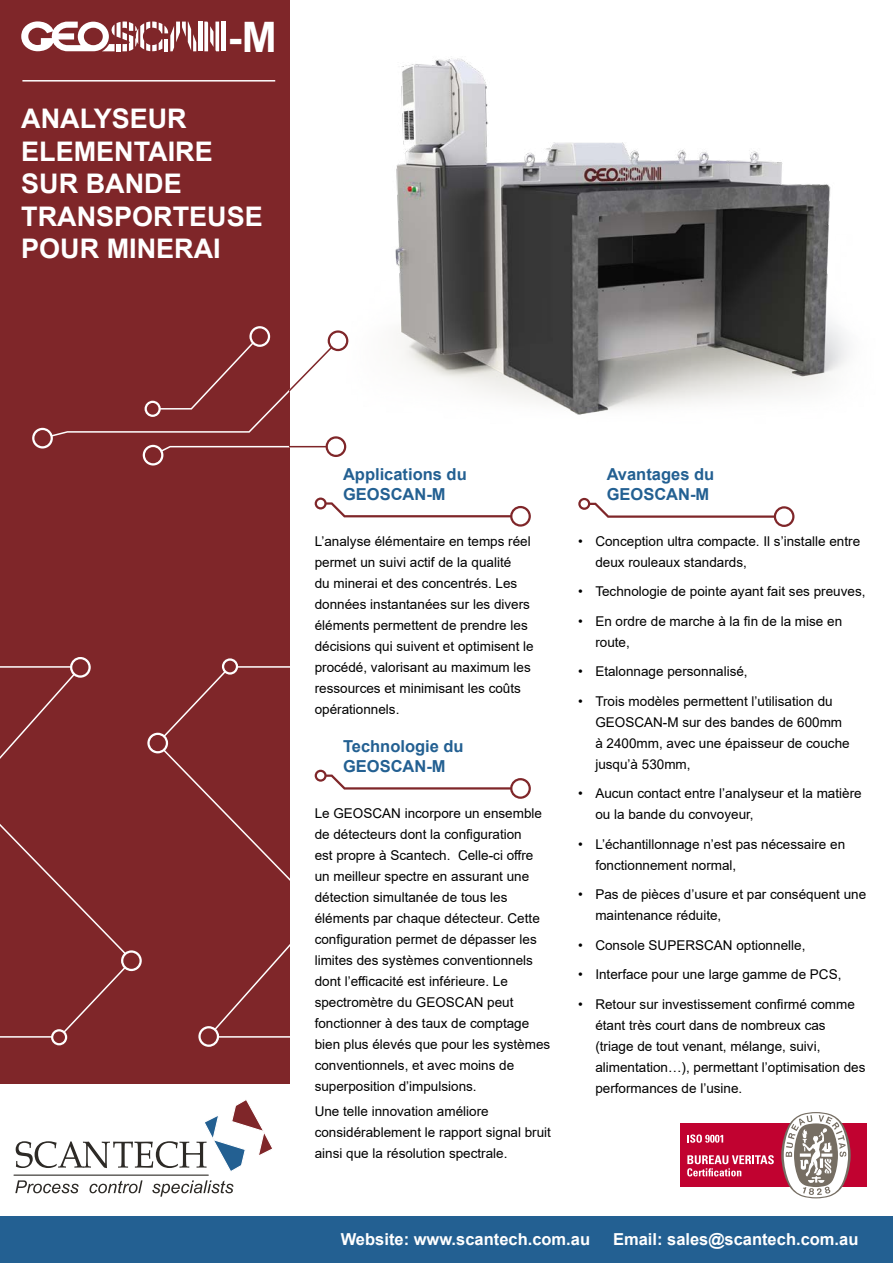
<style>
.page{position:relative;width:893px;height:1263px;background:#fff}
.page>*{position:absolute;margin:0;border:0;box-sizing:border-box;transform-origin:0 0}
.t1{font:700 42px "Arial";color:#fff}
.t2{font:700 27px/32.4px "Arial";color:#fff}
.t3{font:700 16.5px/19.8px "Arial";color:#236092}
.t4{font:700 16.5px "Arial";color:#fff}
.t5{font:13.5px/21px "Arial";color:#000}
</style>
<div class="page">
<div style="left:0;top:0;width:289px;height:1263px;background:#7f2629"></div>
<svg style="left:0;top:657px;width:289px;height:390px"></svg>
<svg style="left:32px;top:326px;width:315px;height:139px"></svg>
<div style="left:0;top:1216px;width:893px;height:47px;background:#236092"></div>
<div style="left:0;top:1084px;width:893px;height:132px;background:#fff"></div>
<img style="left:311px;top:58px;width:538px;height:367px">
<hr style="left:22px;top:80px;width:253px;height:2px;background:#fff">
<hr style="left:198px;top:22px;width:4px;height:29px;background:#fff">
<svg style="left:204px;top:22px;width:15px;height:29px"></svg>
<hr style="left:221px;top:22px;width:4px;height:29px;background:#fff">
<svg style="left:21px;top:21px;width:175px;height:31px"></svg>
<svg style="left:315px;top:497px;width:216px;height:30px"></svg>
<svg style="left:315px;top:770px;width:216px;height:29px"></svg>
<svg style="left:578px;top:498px;width:216px;height:29px"></svg>
<svg style="left:15px;top:1180px;width:64px;height:13px"></svg>
<svg style="left:90px;top:1180px;width:53px;height:13px"></svg>
<svg style="left:152px;top:1180px;width:81px;height:16px"></svg>
<svg style="left:16px;top:1100px;width:256px;height:71px"></svg>
<hr style="left:14px;top:1174px;width:195px;height:2px;background:#2d2a26">
<div style="left:680px;top:1123px;width:186px;height:64px;background:#c10230"></div>
<svg style="left:781px;top:1112px;width:70px;height:86px"></svg>
<svg style="left:687px;top:1134px;width:36px;height:9px"></svg>
<svg style="left:687px;top:1155px;width:87px;height:21px"></svg>
<h1 class="t1" style="left:228px;top:7px;width:50px">-M</h1>
<h2 class="t2" style="left:21px;top:103px;width:243px">ANALYSEUR<br>ELEMENTAIRE<br>SUR BANDE<br>TRANSPORTEUSE<br>POUR MINERAI</h2>
<p class="t3" style="left:343px;top:464px;width:125px">Applications du<br>GEOSCAN-M</p>
<p class="t3" style="left:607px;top:465px;width:109px">Avantages du<br>GEOSCAN-M</p>
<p class="t5" style="left:315px;top:530px;width:221px">L’analyse élémentaire en temps réel permet un suivi actif de la qualité<br>du minerai et des concentrés. Les données instantanées sur les divers éléments permettent de prendre les décisions qui suivent et optimisent le procédé, valorisant au maximum les ressources et minimisant les coûts opérationnels.</p>
<p class="t5" style="left:595px;top:530px;width:266px;text-indent:-17px">• Conception ultra compacte. Il s’installe entre deux rouleaux standards,</p>
<p class="t5" style="left:578px;top:581px;width:289px">• Technologie de pointe ayant fait ses preuves,</p>
<p class="t5" style="left:595px;top:610px;width:248px;text-indent:-17px">• En ordre de marche à la fin de la mise en route,</p>
<p class="t5" style="left:578px;top:661px;width:171px">• Etalonnage personnalisé,</p>
<p class="t5" style="left:595px;top:690px;width:256px;text-indent:-17px">• Trois modèles permettent l’utilisation du<br>GEOSCAN-M sur des bandes de 600mm à 2400mm, avec une épaisseur de couche jusqu’à 530mm,</p>
<p class="t5" style="left:595px;top:783px;width:268px;text-indent:-17px">• Aucun contact entre l’analyseur et la matière ou la bande du convoyeur,</p>
<p class="t5" style="left:595px;top:833px;width:251px;text-indent:-17px">• L’échantillonnage n’est pas nécessaire en fonctionnement normal,</p>
<p class="t5" style="left:595px;top:884px;width:272px;text-indent:-17px">• Pas de pièces d’usure et par conséquent une maintenance réduite,</p>
<p class="t5" style="left:578px;top:934px;width:229px">• Console SUPERSCAN optionnelle,</p>
<p class="t5" style="left:578px;top:964px;width:265px">• Interface pour une large gamme de PCS,</p>
<p class="t5" style="left:595px;top:993px;width:272px;text-indent:-17px">• Retour sur investissement confirmé comme étant très court dans de nombreux cas (triage de tout venant, mélange, suivi, alimentation…), permettant l’optimisation des performances de l’usine.</p>
<p class="t3" style="left:343px;top:736px;width:122px">Technologie du<br>GEOSCAN-M</p>
<p class="t5" style="left:315px;top:802px;width:237px">Le GEOSCAN incorpore un ensemble de détecteurs dont la configuration<br>est propre à Scantech. Celle-ci offre un meilleur spectre en assurant une détection simultanée de tous les éléments par chaque détecteur. Cette configuration permet de dépasser les limites des systèmes conventionnels dont l’efficacité est inférieure. Le spectromètre du GEOSCAN peut fonctionner à des taux de comptage bien plus élevés que pour les systèmes conventionnels, et avec moins de superposition d’impulsions.</p>
<p class="t5" style="left:315px;top:1101px;width:238px">Une telle innovation améliore considérablement le rapport signal bruit ainsi que la résolution spectrale.</p>
<p class="t4" style="left:341px;top:1228px;width:251px">Website: www.scantech.com.au</p>
<p class="t4" style="left:613px;top:1228px;width:247px">Email: sales@scantech.com.au</p>
</div>
